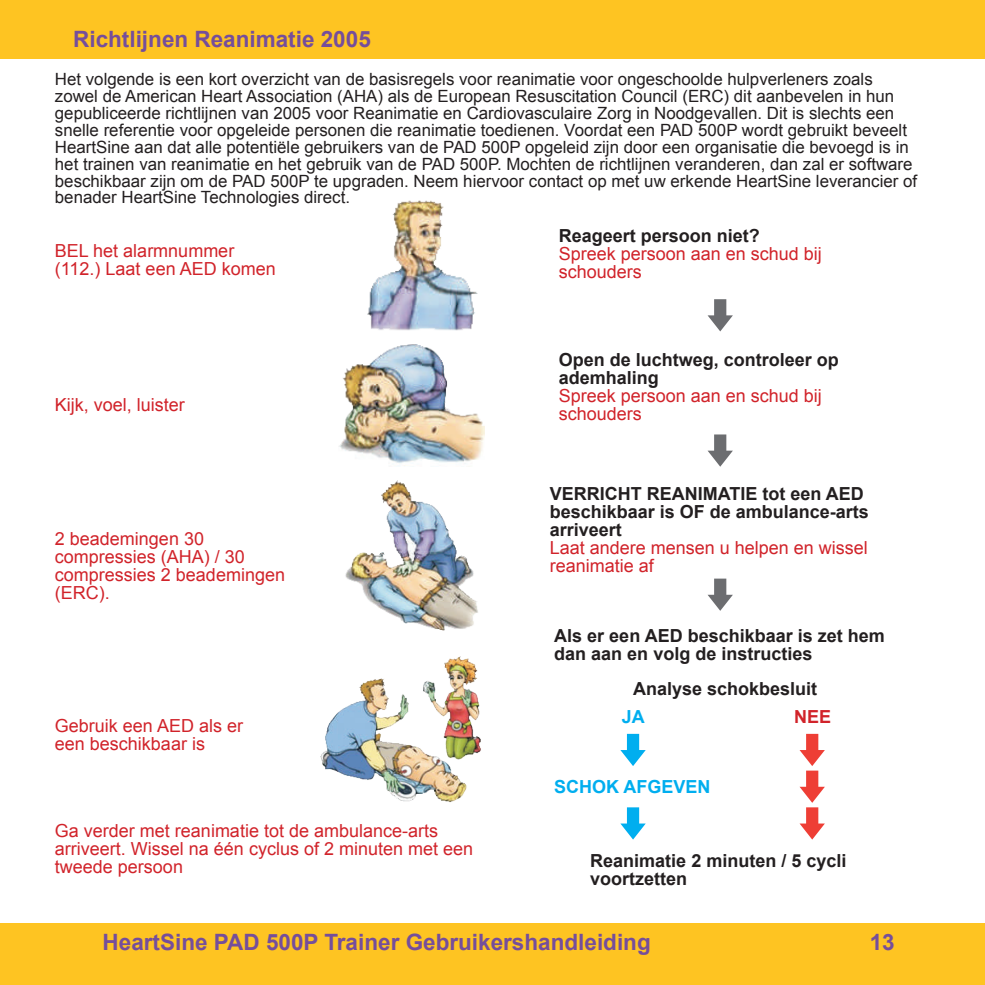
<style>
.page{position:relative;width:985px;height:985px;background:#fff}
.page>*{position:absolute;margin:0;border:0;box-sizing:border-box;transform-origin:0 0}
.t1{font:700 22.5px "Arial";color:#754e9b}
.t2{font:18px/18px "Arial";color:#d1232a}
.t3{font:700 18px/18px "Arial";color:#231f20}
.t4{font:700 18px "Arial";color:#00aeef}
.t5{font:700 18px "Arial";color:#d1232a}
.t6{font:16.88px/16.9px "Arial";color:#231f20}
</style>
<div class="page">
<div style="left:0;top:923px;width:20px;height:62px;background:#fec422"></div>
<div style="left:20px;top:923px;width:965px;height:62px;background:#fec422"></div>
<div style="left:0;top:0;width:985px;height:59px;background:#fec422"></div>
<img style="left:367px;top:200px;width:111px;height:131px">
<img style="left:339px;top:344px;width:145px;height:122px">
<img style="left:345px;top:480px;width:133px;height:151px">
<img style="left:320px;top:656px;width:161px;height:146px">
<svg style="left:800px;top:734px;width:25px;height:106px"></svg>
<svg style="left:620px;top:807px;width:26px;height:33px"></svg>
<svg style="left:620px;top:734px;width:26px;height:32px"></svg>
<svg style="left:708px;top:434px;width:25px;height:33px"></svg>
<svg style="left:708px;top:299px;width:25px;height:32px"></svg>
<svg style="left:708px;top:579px;width:25px;height:32px"></svg>
<h1 class="t1" style="left:73px;top:24px;width:299px">Richtlijnen Reanimatie 2005</h1>
<p class="t6" style="left:55px;top:71px;width:864px">Het volgende is een kort overzicht van de basisregels voor reanimatie voor ongeschoolde hulpverleners zoals zowel de American Heart Association (AHA) als de European Resuscitation Council (ERC) dit aanbevelen in hun gepubliceerde richtlijnen van 2005 voor Reanimatie en Cardiovasculaire Zorg in Noodgevallen. Dit is slechts een snelle referentie voor opgeleide personen die reanimatie toedienen. Voordat een PAD 500P wordt gebruikt beveelt HeartSine aan dat alle potentiële gebruikers van de PAD 500P opgeleid zijn door een organisatie die bevoegd is in het trainen van reanimatie en het gebruik van de PAD 500P. Mochten de richtlijnen veranderen, dan zal er software beschikbaar zijn om de PAD 500P te upgraden. Neem hiervoor contact op met uw erkende HeartSine leverancier of benader HeartSine Technologies direct.</p>
<p class="t2" style="left:55px;top:242px;width:222px">BEL het alarmnummer (112.) Laat een AED komen</p>
<p class="t3" style="left:559px;top:227px;width:203px">Reageert persoon niet?</p>
<p class="t2" style="left:559px;top:244px;width:265px">Spreek persoon aan en schud bij schouders</p>
<p class="t2" style="left:55px;top:396px;width:132px">Kijk, voel, luister</p>
<p class="t2" style="left:55px;top:530px;width:232px">2 beademingen 30 compressies (AHA) / 30 compressies 2 beademingen (ERC).</p>
<p class="t2" style="left:55px;top:717px;width:190px">Gebruik een AED als er een beschikbaar is</p>
<p class="t2" style="left:55px;top:821px;width:420px">Ga verder met reanimatie tot de ambulance-arts arriveert. Wissel na één cyclus of 2 minuten met een tweede persoon</p>
<p class="t3" style="left:559px;top:352px;width:282px">Open de luchtweg, controleer op ademhaling</p>
<p class="t2" style="left:559px;top:387px;width:265px">Spreek persoon aan en schud bij schouders</p>
<p class="t3" style="left:550px;top:485px;width:321px">VERRICHT REANIMATIE tot een AED beschikbaar is OF de ambulance-arts arriveert</p>
<p class="t2" style="left:550px;top:539px;width:320px">Laat andere mensen u helpen en wissel reanimatie af</p>
<p class="t3" style="left:554px;top:627px;width:332px">Als er een AED beschikbaar is zet hem dan aan en volg de instructies</p>
<p class="t3" style="left:633px;top:680px;width:186px">Analyse schokbesluit</p>
<p class="t4" style="left:622px;top:705px;width:25px">JA</p>
<p class="t5" style="left:794px;top:705px;width:39px">NEE</p>
<p class="t4" style="left:554px;top:774px;width:158px">SCHOK AFGEVEN</p>
<p class="t3" style="left:590px;top:852px;width:258px">Reanimatie 2 minuten / 5 cycli voortzetten</p>
<h1 class="t1" style="left:103px;top:927px;width:550px">HeartSine PAD 500P Trainer Gebruikershandleiding</h1>
<h1 class="t1" style="left:870px;top:927px;width:27px">13</h1>
</div>
